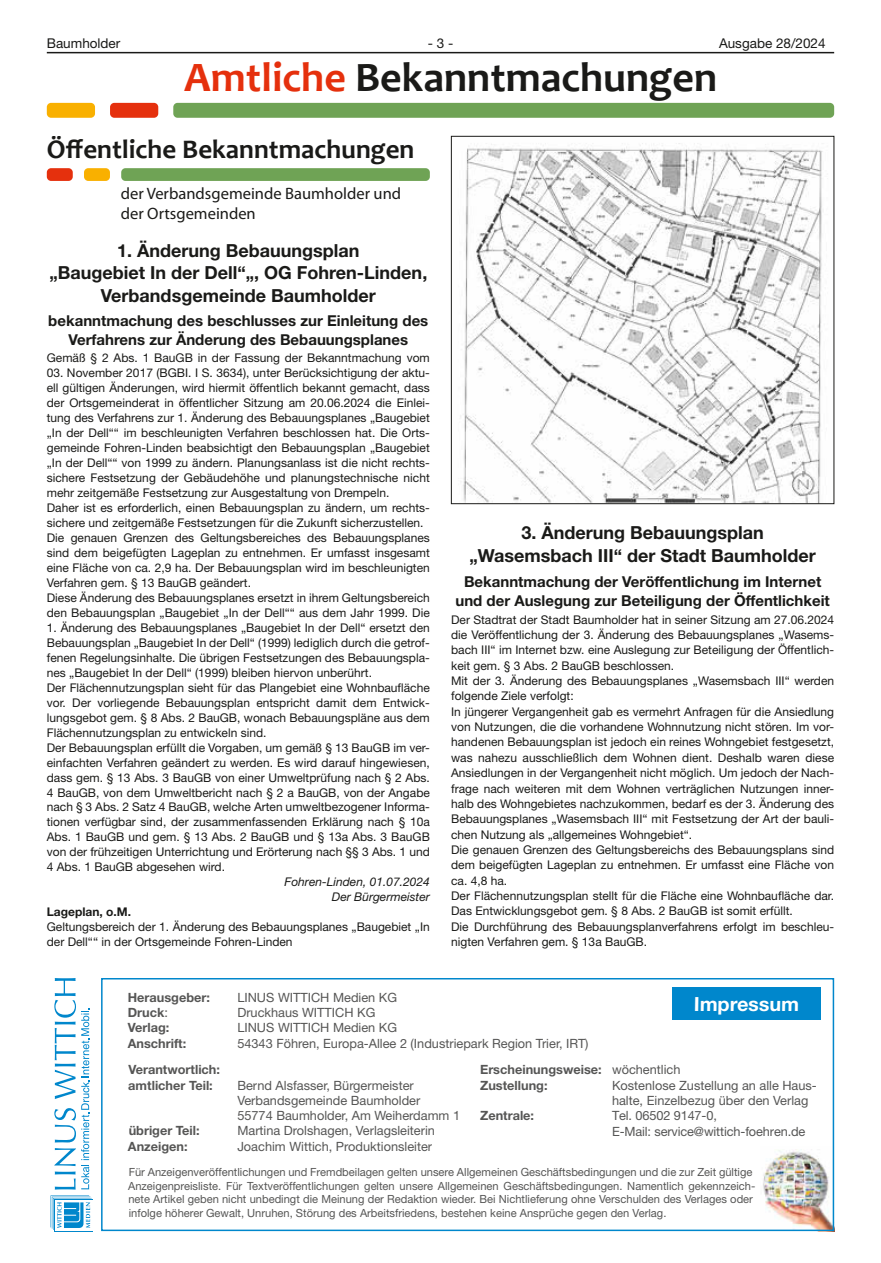
<style>
.page{position:relative;width:881px;height:1263px;background:#fff}
.page>*{position:absolute;margin:0;border:0;box-sizing:border-box;transform-origin:0 0}
.t1{font:700 42.15px "Candara";color:#1a1a18}
.t2{font:700 27px "Candara";color:#1a1a18}
.t3{font:700 19.5px "Helvetica Neue LT";color:#fff}
.t4{font:700 18px/22.2px "Helvetica Neue LT";color:#1a1a18;text-align:center}
.t5{font:16.5px/19.5px "Myriad Pro";color:#1a1a18}
.t6{font:700 15px/18.9px "Helvetica Neue LT";color:#1a1a18;text-align:center}
.t7{font:13.5px "Helvetica Neue LT";color:#1a1a18}
.t8{font:12.75px/15.3px "Helvetica Neue LT";color:#565655}
.t9{font:700 12.75px/15.3px "Helvetica Neue LT";color:#565655}
.t10{font:12px/15px "Helvetica Neue LT";color:#1a1a18}
.t11{font:italic 12px/15px "Helvetica Neue LT";color:#1a1a18;text-align:right}
.t12{font:700 12px "Helvetica Neue LT";color:#1a1a18}
.t13{font:11.25px/13.5px "Helvetica Neue LT";color:#565655}
.s1{color:#e5300d}
.s2{font-weight:400}
.s3{font-weight:700}
</style>
<div class="page">
<hr style="left:47px;top:52px;width:786px;height:1px;background:#1a1a18">
<img style="left:460px;top:143px;width:363px;height:359px">
<div style="left:451px;top:136px;width:382px;height:368px;border:1px solid #1a1a18"></div>
<div style="left:84px;top:168px;width:26px;height:13px;background:#f9b000;border-radius:4px"></div>
<div style="left:121px;top:168px;width:308px;height:13px;background:#6fa355;border-radius:4px"></div>
<div style="left:47px;top:168px;width:26px;height:13px;background:#e5300d;border-radius:4px"></div>
<div style="left:173px;top:103px;width:660px;height:15px;background:#6fa355;border-radius:4px"></div>
<div style="left:110px;top:103px;width:48px;height:15px;background:#e5300d;border-radius:4px"></div>
<div style="left:47px;top:103px;width:48px;height:15px;background:#f9b000;border-radius:4px"></div>
<img style="left:763px;top:1149px;width:67px;height:79px">
<div style="left:101px;top:978px;width:732px;height:253px;border:2px solid #0087cc"></div>
<svg style="left:51px;top:1195px;width:41px;height:35px"></svg>
<svg style="left:54px;top:978px;width:35px;height:211px"></svg>
<div style="left:672px;top:987px;width:148px;height:33px;background:#0087cc"></div>
<p class="t7" style="left:47px;top:35px;width:75px">Baumholder</p>
<p class="t7" style="left:427px;top:35px;width:27px">- 3 -</p>
<p class="t7" style="left:718px;top:35px;width:108px">Ausgabe 28/2024</p>
<h1 class="t1" style="left:184px;top:52px;width:534px"><span class="s1">Amtliche</span> Bekanntmachungen</h1>
<h2 class="t2" style="left:47px;top:133px;width:369px">Öffentliche Bekanntmachungen</h2>
<h3 class="t5" style="left:121px;top:184px;width:282px">der Verbandsgemeinde Baumholder und der Ortsgemeinden</h3>
<h3 class="t4" style="left:49px;top:239px;width:379px">1. Änderung Bebauungsplan<br>„Baugebiet In der Dell“„, OG Fohren-Linden,<br>Verbandsgemeinde Baumholder</h3>
<p class="t6" style="left:48px;top:311px;width:381px">bekanntmachung des beschlusses zur Einleitung des<br>Verfahrens zur Änderung des Bebauungsplanes</p>
<p class="t10" style="left:47px;top:350px;width:384px">Gemäß § 2 Abs. 1 BauGB in der Fassung der Bekanntmachung vom</p>
<p class="t10" style="left:47px;top:365px;width:384px">03. November 2017 (BGBI. I S. 3634), unter Berücksichtigung der aktu&shy;ell gültigen Änderungen, wird hiermit öffentlich bekannt gemacht, dass der Ortsgemeinderat in öffentlicher Sitzung am 20.06.2024 die Einlei&shy;tung des Verfahrens zur 1. Änderung des Bebauungsplanes „Baugebiet „In der Dell““ im beschleunigten Verfahren beschlossen hat. Die Orts&shy;gemeinde Fohren-Linden beabsichtigt den Bebauungsplan „Baugebiet „In der Dell““ von 1999 zu ändern. Planungsanlass ist die nicht rechts&shy;sichere Festsetzung der Gebäudehöhe und planungstechnische nicht mehr zeitgemäße Festsetzung zur Ausgestaltung von Drempeln.<br>Daher ist es erforderlich, einen Bebauungsplan zu ändern, um rechts&shy;sichere und zeitgemäße Festsetzungen für die Zukunft sicherzustellen.<br>Die genauen Grenzen des Geltungsbereiches des Bebauungsplanes sind dem beigefügten Lageplan zu entnehmen. Er umfasst insgesamt eine Fläche von ca. 2,9 ha. Der Bebauungsplan wird im beschleunigten Verfahren gem. § 13 BauGB geändert.<br>Diese Änderung des Bebauungsplanes ersetzt in ihrem Geltungsbereich den Bebauungsplan „Baugebiet „In der Dell““ aus dem Jahr 1999. Die</p>
<p class="t10" style="left:47px;top:620px;width:384px">1. Änderung des Bebauungsplanes „Baugebiet In der Dell“ ersetzt den Bebauungsplan „Baugebiet In der Dell“ (1999) lediglich durch die getrof&shy;fenen Regelungsinhalte. Die übrigen Festsetzungen des Bebauungspla&shy;nes „Baugebiet In der Dell“ (1999) bleiben hiervon unberührt.<br>Der Flächennutzungsplan sieht für das Plangebiet eine Wohnbaufläche vor. Der vorliegende Bebauungsplan entspricht damit dem Entwick&shy;lungsgebot gem. § 8 Abs. 2 BauGB, wonach Bebauungspläne aus dem Flächennutzungsplan zu entwickeln sind.<br>Der Bebauungsplan erfüllt die Vorgaben, um gemäß § 13 BauGB im ver&shy;einfachten Verfahren geändert zu werden. Es wird darauf hingewiesen, dass gem. § 13 Abs. 3 BauGB von einer Umweltprüfung nach § 2 Abs.<br>4 BauGB, von dem Umweltbericht nach § 2 a BauGB, von der Angabe nach § 3 Abs. 2 Satz 4 BauGB, welche Arten umweltbezogener Informa&shy;tionen verfügbar sind, der zusammenfassenden Erklärung nach § 10a Abs. 1 BauGB und gem. § 13 Abs. 2 BauGB und § 13a Abs. 3 BauGB von der frühzeitigen Unterrichtung und Erörterung nach §§ 3 Abs. 1 und 4 Abs. 1 BauGB abgesehen wird.</p>
<p class="t11" style="left:284px;top:874px;width:147px">Fohren-Linden, 01.07.2024<br>Der Bürgermeister</p>
<p class="t12" style="left:47px;top:905px;width:86px">Lageplan, o.M.</p>
<p class="t10" style="left:47px;top:919px;width:384px">Geltungsbereich der 1. Änderung des Bebauungsplanes „Baugebiet „In der Dell““ in der Ortsgemeinde Fohren-Linden</p>
<h3 class="t4" style="left:469px;top:521px;width:348px">3. Änderung Bebauungsplan „Wasemsbach III“ der Stadt Baumholder</h3>
<p class="t6" style="left:455px;top:572px;width:376px">Bekanntmachung der Veröffentlichung im Internet und der Auslegung zur Beteiligung der Öffentlichkeit</p>
<p class="t10" style="left:451px;top:611px;width:384px">Der Stadtrat der Stadt Baumholder hat in seiner Sitzung am 27.06.2024 die Veröffentlichung der 3. Änderung des Bebauungsplanes „Wasems&shy;bach III“ im Internet bzw. eine Auslegung zur Beteiligung der Öffentlich&shy;keit gem. § 3 Abs. 2 BauGB beschlossen.<br>Mit der 3. Änderung des Bebauungsplanes „Wasemsbach III“ werden folgende Ziele verfolgt:<br>In jüngerer Vergangenheit gab es vermehrt Anfragen für die Ansiedlung von Nutzungen, die die vorhandene Wohnnutzung nicht stören. Im vor&shy;handenen Bebauungsplan ist jedoch ein reines Wohngebiet festgesetzt, was nahezu ausschließlich dem Wohnen dient. Deshalb waren diese Ansiedlungen in der Vergangenheit nicht möglich. Um jedoch der Nach&shy;frage nach weiteren mit dem Wohnen verträglichen Nutzungen inner&shy;halb des Wohngebietes nachzukommen, bedarf es der 3. Änderung des Bebauungsplanes „Wasemsbach III“ mit Festsetzung der Art der bauli&shy;chen Nutzung als „allgemeines Wohngebiet“.<br>Die genauen Grenzen des Geltungsbereichs des Bebauungsplans sind dem beigefügten Lageplan zu entnehmen. Er umfasst eine Fläche von ca. 4,8 ha.<br>Der Flächennutzungsplan stellt für die Fläche eine Wohnbaufläche dar.<br>Das Entwicklungsgebot gem. § 8 Abs. 2 BauGB ist somit erfüllt.<br>Die Durchführung des Bebauungsplanverfahrens erfolgt im beschleu&shy;nigten Verfahren gem. § 13a BauGB.</p>
<p class="t9" style="left:128px;top:989px;width:84px">Herausgeber:</p>
<p class="t8" style="left:237px;top:989px;width:161px">LINUS WITTICH Medien KG</p>
<p class="t9" style="left:128px;top:1005px;width:42px">Druck<span class="s2">:</span></p>
<p class="t8" style="left:237px;top:1005px;width:139px">Druckhaus WITTICH KG</p>
<p class="t9" style="left:128px;top:1020px;width:43px">Verlag:</p>
<p class="t8" style="left:237px;top:1020px;width:161px">LINUS WITTICH Medien KG</p>
<p class="t9" style="left:128px;top:1035px;width:60px">Anschrift:</p>
<p class="t8" style="left:480px;top:1030px;width:202px;line-height:26.5px;text-indent:-242px">54343 Föhren, Europa-Allee 2 (Industriepark Region Trier, IRT)<br><span class="s3">Erscheinungsweise:</span> wöchentlich</p>
<p class="t9" style="left:480px;top:1077px;width:69px">Zustellung:</p>
<p class="t8" style="left:611px;top:1077px;width:206px">Kostenlose Zustellung an alle Haus&shy;halte, Einzelbezug über den Verlag</p>
<p class="t9" style="left:480px;top:1108px;width:56px">Zentrale:</p>
<p class="t8" style="left:611px;top:1108px;width:195px">Tel. 06502 9147-0,<br>E-Mail: service@wittich-foehren.de</p>
<h3 class="t3" style="left:693px;top:992px;width:107px">Impressum</h3>
<p class="t9" style="left:128px;top:1062px;width:93px">Verantwortlich: amtlicher Teil:</p>
<p class="t8" style="left:237px;top:1077px;width:224px">Bernd Alsfasser, Bürgermeister<br>Verbandsgemeinde Baumholder<br>55774 Baumholder, Am Weiherdamm 1</p>
<p class="t9" style="left:129px;top:1123px;width:73px">übriger Teil:</p>
<p class="t8" style="left:237px;top:1123px;width:199px">Martina Drolshagen, Verlagsleiterin</p>
<p class="t9" style="left:128px;top:1138px;width:61px">Anzeigen:</p>
<p class="t8" style="left:237px;top:1138px;width:196px">Joachim Wittich, Produktionsleiter</p>
<p class="t13" style="left:128px;top:1165px;width:628px">Für Anzeigenveröffentlichungen und Fremdbeilagen gelten unsere Allgemeinen Geschäftsbedingungen und die zur Zeit gültige Anzeigenpreisliste. Für Textveröffentlichungen gelten unsere Allgemeinen Geschäftsbedingungen. Namentlich gekennzeich&shy;nete Artikel geben nicht unbedingt die Meinung der Redaktion wieder. Bei Nichtlieferung ohne Verschulden des Verlages oder infolge höherer Gewalt, Unruhen, Störung des Arbeitsfriedens, bestehen keine Ansprüche gegen den Verlag.</p>
</div>
